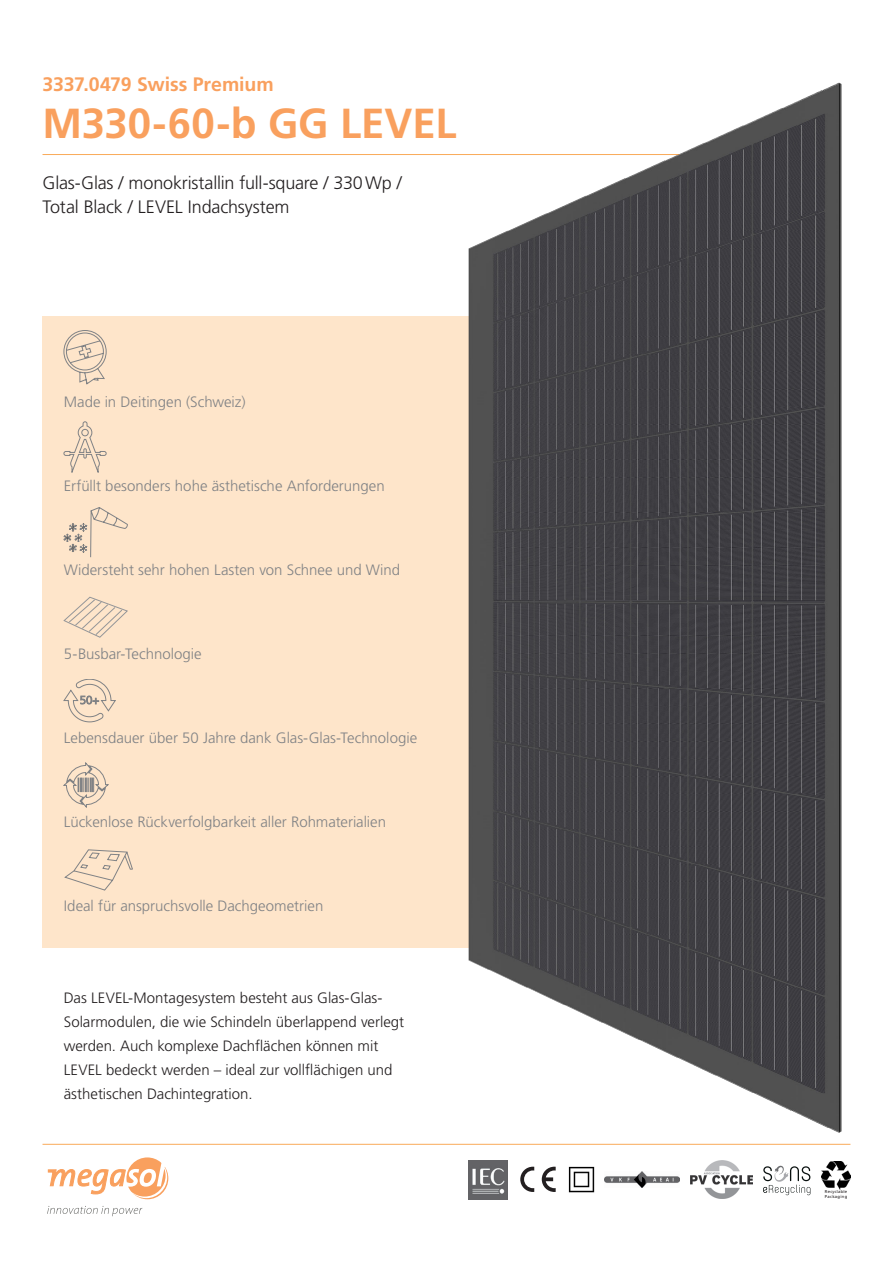
<style>
.page{position:relative;width:893px;height:1263px;background:#fff}
.page>*{position:absolute;margin:0;border:0;box-sizing:border-box;transform-origin:0 0}
.t1{font:700 42px "Frutiger LT Std";letter-spacing:-.005em;color:#f9a05e}
.t2{font:700 19.5px "Frutiger LT Std";letter-spacing:-.005em;color:#f9a05e}
.t3{font:300 18px/24px "Frutiger LT Std";letter-spacing:-.01em;color:#231f20}
.t4{font:300 15px "Frutiger LT Std";color:#808285}
.t5{font:300 15px/24px "Frutiger LT Std";color:#231f20}
.t6{font:300 11.4px "Frutiger LT Std";color:#6d6e71}
.t7{font:4.2px/4.9px "Frutiger LT Std";letter-spacing:.05em;color:#231f20}
</style>
<div class="page">
<hr style="left:43px;top:154px;width:744px;height:1px;background:#f9aa5a">
<svg style="left:48px;top:1157px;width:120px;height:42px"></svg>
<svg style="left:47px;top:1206px;width:95px;height:10px"></svg>
<hr style="left:43px;top:1144px;width:807px;height:1px;background:#f9aa5a">
<div style="left:43px;top:316px;width:680px;height:631px;background:#fee5ca"></div>
<img style="left:469px;top:1160px;width:38px;height:39px">
<svg style="left:542px;top:1167px;width:14px;height:25px"></svg>
<svg style="left:520px;top:1167px;width:14px;height:25px"></svg>
<img style="left:568px;top:1166px;width:27px;height:27px">
<img style="left:822px;top:1161px;width:28px;height:28px">
<img style="left:604px;top:1172px;width:75px;height:16px">
<img style="left:690px;top:1160px;width:62px;height:39px">
<svg style="left:763px;top:1166px;width:47px;height:29px"></svg>
<svg style="left:64px;top:763px;width:44px;height:44px"></svg>
<svg style="left:64px;top:330px;width:42px;height:54px"></svg>
<svg style="left:64px;top:422px;width:42px;height:51px"></svg>
<svg style="left:65px;top:849px;width:68px;height:41px"></svg>
<svg style="left:64px;top:679px;width:51px;height:43px"></svg>
<svg style="left:64px;top:507px;width:64px;height:50px"></svg>
<svg style="left:64px;top:597px;width:64px;height:40px"></svg>
<img style="left:425px;top:82px;width:425px;height:1062px">
<h2 class="t2" style="left:43px;top:77px;width:233px">3337.0479 Swiss Premium</h2>
<h1 class="t1" style="left:43px;top:106px;width:415px">M330-60-b GG LEVEL</h1>
<p class="t3" style="left:43px;top:172px;width:361px">Glas-Glas / monokristallin full-square / 330 Wp /<br>Total Black / LEVEL Indachsystem</p>
<p class="t4" style="left:64px;top:395px;width:183px">Made in Deitingen (Schweiz)</p>
<p class="t4" style="left:64px;top:479px;width:322px">Erfüllt besonders hohe ästhetische Anforderungen</p>
<p class="t4" style="left:64px;top:563px;width:338px">Widersteht sehr hohen Lasten von Schnee und Wind</p>
<p class="t4" style="left:64px;top:647px;width:139px">5-Busbar-Technologie</p>
<p class="t6" style="left:80px;top:693px;width:21px">50+</p>
<p class="t4" style="left:64px;top:731px;width:355px">Lebensdauer über 50 Jahre dank Glas-Glas-Technologie</p>
<p class="t4" style="left:64px;top:815px;width:324px">Lückenlose Rückverfolgbarkeit aller Rohmaterialien</p>
<p class="t4" style="left:64px;top:899px;width:261px">Ideal für anspruchsvolle Dachgeometrien</p>
<p class="t5" style="left:64px;top:987px;width:342px">Das LEVEL-Montagesystem besteht aus Glas-Glas-Solarmodulen, die wie Schindeln überlappend verlegt werden. Auch komplexe Dachflächen können mit LEVEL bedeckt werden – ideal zur vollflächigen und ästhetischen Dachintegration.</p>
<p class="t7" style="left:825px;top:1189px;width:24px">Recyclable<br>Packaging</p>
</div>
